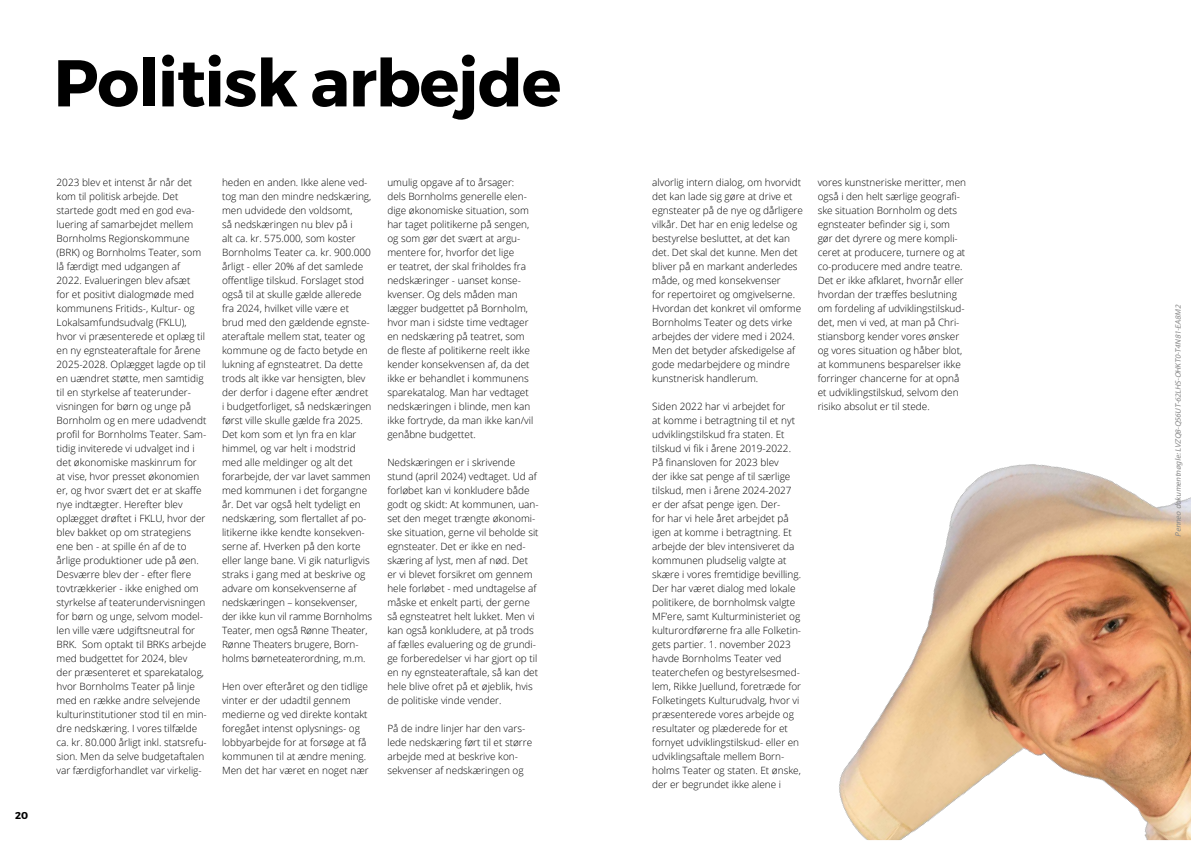
<style>
.page{position:relative;width:1191px;height:842px;background:#fff}
.page>*{position:absolute;margin:0;border:0;box-sizing:border-box;transform-origin:0 0}
.t1{font:700 66px "Montserrat";letter-spacing:-.02em;color:#000}
.t2{font:300 10px/14px "Open Sans";color:#000}
.t3{font:700 10px "Montserrat";color:#000}
.t4{font:italic 8px "Myriad Pro";color:#888}
</style>
<div class="page">
<img style="left:839px;top:464px;width:352px;height:376px">
<p class="t3" style="left:15px;top:810px;width:15px">20</p>
<h1 class="t1" style="left:54px;top:47px;width:509px">Politisk arbejde</h1>
<p class="t2" style="left:57px;top:176px;width:152px">2023 blev et intenst år når det kom til politisk arbejde. Det startede godt med en god eva&shy;luering af samarbejdet mellem<br>Bornholms Regionskommune (BRK) og Bornholms Teater, som lå færdigt med udgangen af<br>2022. Evalueringen blev afsæt<br>for et positivt dialogmøde med kommunens Fritids-, Kultur- og<br>Lokalsamfundsudvalg (FKLU), hvor vi præsenterede et oplæg til en ny egnsteateraftale for årene<br>2025-2028. Oplægget lagde op til en uændret støtte, men samtidig til en styrkelse af teaterunder&shy;visningen for børn og unge på<br>Bornholm og en mere udadvendt profil for Bornholms Teater. Sam&shy;tidig inviterede vi udvalget ind i det økonomiske maskinrum for at vise, hvor presset økonomien er, og hvor svært det er at skaffe nye indtægter. Herefter blev oplægget drøftet i FKLU, hvor der blev bakket op om strategiens ene ben - at spille én af de to årlige produktioner ude på øen.<br>Desværre blev der - efter flere tovtrækkerier - ikke enighed om styrkelse af teaterundervisningen for børn og unge, selvom model&shy;len ville være udgiftsneutral for<br>BRK. Som optakt til BRKs arbejde med budgettet for 2024, blev<br>der præsenteret et sparekatalog, hvor Bornholms Teater på linje med en række andre selvejende kulturinstitutioner stod til en min&shy;dre nedskæring. I vores tilfælde ca. kr. 80.000 årligt inkl. statsrefu&shy;sion. Men da selve budgetaftalen var færdigforhandlet var virkelig-</p>
<p class="t2" style="left:222px;top:176px;width:152px">heden en anden. Ikke alene ved&shy;tog man den mindre nedskæring, men udvidede den voldsomt,<br>så nedskæringen nu blev på i<br>alt ca. kr. 575.000, som koster<br>Bornholms Teater ca. kr. 900.000 årligt - eller 20% af det samlede offentlige tilskud. Forslaget stod også til at skulle gælde allerede fra 2024, hvilket ville være et brud med den gældende egnste&shy;ateraftale mellem stat, teater og kommune og de facto betyde en lukning af egnsteatret. Da dette trods alt ikke var hensigten, blev der derfor i dagene efter ændret i budgetforliget, så nedskæringen først ville skulle gælde fra 2025.<br>Det kom som et lyn fra en klar himmel, og var helt i modstrid med alle meldinger og alt det forarbejde, der var lavet sammen med kommunen i det forgangne år. Det var også helt tydeligt en nedskæring, som flertallet af po&shy;litikerne ikke kendte konsekven&shy;serne af. Hverken på den korte eller lange bane. Vi gik naturligvis straks i gang med at beskrive og advare om konsekvenserne af nedskæringen – konsekvenser, der ikke kun vil ramme Bornholms<br>Teater, men også Rønne Theater,<br>Rønne Theaters brugere, Born&shy;holms børneteaterordning, m.m.</p>
<p class="t2" style="left:222px;top:680px;width:148px">Hen over efteråret og den tidlige vinter er der udadtil gennem medierne og ved direkte kontakt foregået intenst oplysnings- og lobbyarbejde for at forsøge at få kommunen til at ændre mening.<br>Men det har været en noget nær</p>
<p class="t2" style="left:387px;top:175px;width:147px">umulig opgave af to årsager: dels Bornholms generelle elen&shy;dige økonomiske situation, som har taget politikerne på sengen, og som gør det svært at argu&shy;mentere for, hvorfor det lige<br>er teatret, der skal friholdes fra nedskæringer - uanset konse&shy;kvenser. Og dels måden man lægger budgettet på Bornholm, hvor man i sidste time vedtager en nedskæring på teatret, som de fleste af politikerne reelt ikke kender konsekvensen af, da det ikke er behandlet i kommunens sparekatalog. Man har vedtaget nedskæringen i blinde, men kan ikke fortryde, da man ikke kan/vil genåbne budgettet.</p>
<p class="t2" style="left:387px;top:456px;width:153px">Nedskæringen er i skrivende stund (april 2024) vedtaget. Ud af forløbet kan vi konkludere både godt og skidt: At kommunen, uan&shy;set den meget trængte økonomi&shy;ske situation, gerne vil beholde sit egnsteater. Det er ikke en ned&shy;skæring af lyst, men af nød. Det er vi blevet forsikret om gennem hele forløbet - med undtagelse af måske et enkelt parti, der gerne så egnsteatret helt lukket. Men vi kan også konkludere, at på trods af fælles evaluering og de grundi&shy;ge forberedelser vi har gjort op til en ny egnsteateraftale, så kan det hele blive ofret på et øjeblik, hvis de politiske vinde vender.</p>
<p class="t2" style="left:387px;top:722px;width:146px">På de indre linjer har den vars&shy;lede nedskæring ført til et større arbejde med at beskrive kon&shy;sekvenser af nedskæringen og</p>
<p class="t2" style="left:652px;top:175px;width:152px">alvorlig intern dialog, om hvorvidt det kan lade sig gøre at drive et egnsteater på de nye og dårligere vilkår. Det har en enig ledelse og bestyrelse besluttet, at det kan det. Det skal det kunne. Men det bliver på en markant anderledes måde, og med konsekvenser<br>for repertoiret og omgivelserne.<br>Hvordan det konkret vil omforme<br>Bornholms Teater og dets virke arbejdes der videre med i 2024.<br>Men det betyder afskedigelse af gode medarbejdere og mindre kunstnerisk handlerum.</p>
<p class="t2" style="left:652px;top:400px;width:150px">Siden 2022 har vi arbejdet for<br>at komme i betragtning til et nyt udviklingstilskud fra staten. Et tilskud vi fik i årene 2019-2022.<br>På finansloven for 2023 blev<br>der ikke sat penge af til særlige tilskud, men i årene 2024-2027 er der afsat penge igen. Der-<br>for har vi hele året arbejdet på igen at komme i betragtning. Et arbejde der blev intensiveret da kommunen pludselig valgte at skære i vores fremtidige bevilling.<br>Der har været dialog med lokale politikere, de bornholmsk valgte<br>MF’ere, samt Kulturministeriet og kulturordførerne fra alle Folketin&shy;gets partier. 1. november 2023 havde Bornholms Teater ved teaterchefen og bestyrelsesmed&shy;lem, Rikke Juellund, foretræde for<br>Folketingets Kulturudvalg, hvor vi præsenterede vores arbejde og resultater og plæderede for et fornyet udviklingstilskud- eller en udviklingsaftale mellem Born&shy;holms Teater og staten. Et ønske, der er begrundet ikke alene i</p>
<p class="t2" style="left:817px;top:175px;width:150px">vores kunstneriske meritter, men også i den helt særlige geografi&shy;ske situation Bornholm og dets egnsteater befinder sig i, som gør det dyrere og mere kompli&shy;ceret at producere, turnere og at co-producere med andre teatre.<br>Det er ikke afklaret, hvornår eller hvordan der træffes beslutning om fordeling af udviklingstilskud&shy;det, men vi ved, at man på Chri&shy;stiansborg kender vores ønsker og vores situation og håber blot, at kommunens besparelser ikke forringer chancerne for at opnå et udviklingstilskud, selvom den risiko absolut er til stede.</p>
<p class="t4" style="left:1175px;top:537px;width:235px;rotate:-90deg">Penneo dokumentnøgle:LVZQ8-Q56UT-62LHS-OHKT0-T4N81-EA8M2</p>
</div>
